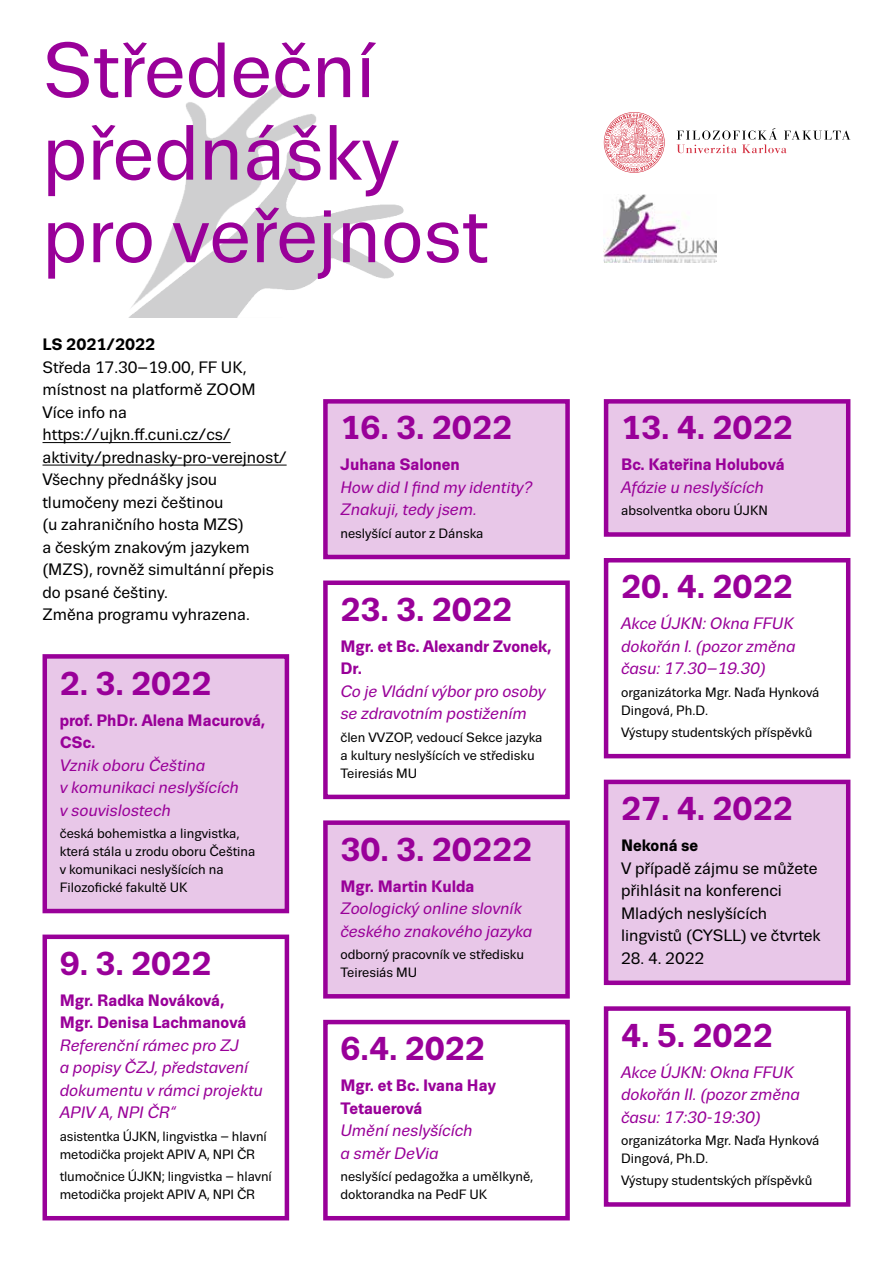
<style>
.page{position:relative;width:893px;height:1263px;background:#fff}
.page>*{position:absolute;margin:0;border:0;box-sizing:border-box;transform-origin:0 0}
.t1{font:78px/82.5px "Trivia Sans";color:#909}
.t2{font:700 33px "Trivia Sans";color:#909}
.t3{font:italic 16.5px/22.5px "Trivia Sans";color:#909}
.t4{font:16.5px/22.5px "Trivia Sans";color:#000}
.t5{font:700 16.5px/22.5px "Trivia Sans";color:#909}
.t6{font:700 16.5px "Trivia Sans";color:#000}
.t7{font:13.5px/18px "Trivia Sans";color:#000}
</style>
<div class="page">
<div style="left:45px;top:656px;width:242px;height:255px;background:#e8c7e8"></div>
<div style="left:43px;top:654px;width:246px;height:259px;border:4px solid #909"></div>
<div style="left:43px;top:934px;width:246px;height:286px;border:4px solid #909"></div>
<div style="left:606px;top:401px;width:242px;height:133px;background:#e8c7e8"></div>
<div style="left:604px;top:399px;width:246px;height:138px;border:4px solid #909"></div>
<div style="left:604px;top:558px;width:246px;height:200px;border:4px solid #909"></div>
<div style="left:606px;top:782px;width:242px;height:201px;background:#e8c7e8"></div>
<div style="left:604px;top:780px;width:246px;height:205px;border:4px solid #909"></div>
<div style="left:604px;top:1006px;width:246px;height:201px;border:4px solid #909"></div>
<hr style="left:43px;top:442px;width:188px;height:1px;background:#000">
<hr style="left:43px;top:465px;width:244px;height:1px;background:#000">
<img style="left:129px;top:83px;width:274px;height:234px">
<div style="left:325px;top:401px;width:243px;height:156px;background:#e8c7e8"></div>
<div style="left:323px;top:399px;width:247px;height:160px;border:4px solid #909"></div>
<div style="left:323px;top:580px;width:247px;height:219px;border:4px solid #909"></div>
<div style="left:325px;top:823px;width:243px;height:173px;background:#e8c7e8"></div>
<div style="left:323px;top:820px;width:247px;height:178px;border:4px solid #909"></div>
<div style="left:323px;top:1020px;width:247px;height:200px;border:4px solid #909"></div>
<svg style="left:604px;top:112px;width:61px;height:61px"></svg>
<svg style="left:677px;top:128px;width:173px;height:25px"></svg>
<img style="left:604px;top:194px;width:112px;height:68px">
<h1 class="t1" style="left:43px;top:31px;width:447px">Středeční přednášky pro veřejnost</h1>
<p class="t6" style="left:43px;top:335px;width:114px">LS 2021/2022</p>
<p class="t4" style="left:43px;top:356px;width:246px">Středa 17.30–19.00, FF UK, místnost na platformě ZOOM<br>Více info na https://ujkn.ff.cuni.cz/cs/ aktivity/prednasky-pro-verejnost/<br>Všechny přednášky jsou tlumočeny mezi češtinou<br>(u zahraničního hosta MZS)<br>a českým znakovým jazykem (MZS), rovněž simultánní přepis do psané češtiny.<br>Změna programu vyhrazena.</p>
<h2 class="t2" style="left:60px;top:665px;width:153px">2. 3. 2022</h2>
<p class="t5" style="left:60px;top:709px;width:207px">prof. PhDr. Alena Macurová,<br>CSc.</p>
<p class="t3" style="left:60px;top:754px;width:181px">Vznik oboru Čeština<br>v komunikaci neslyšících v souvislostech</p>
<p class="t7" style="left:60px;top:824px;width:197px">česká bohemistka a lingvistka, která stála u zrodu oboru Čeština v komunikaci neslyšících na<br>Filozofické fakultě UK</p>
<h2 class="t2" style="left:60px;top:945px;width:153px">9. 3. 2022</h2>
<p class="t5" style="left:60px;top:989px;width:188px">Mgr. Radka Nováková,<br>Mgr. Denisa Lachmanová</p>
<p class="t3" style="left:60px;top:1034px;width:205px">Referenční rámec pro ZJ<br>a popisy ČZJ, představení dokumentu v rámci projektu<br>APIV A, NPI ČR“</p>
<p class="t7" style="left:60px;top:1127px;width:209px">asistentka ÚJKN, lingvistka – hlavní metodička projekt APIV A, NPI ČR</p>
<p class="t7" style="left:60px;top:1167px;width:214px">tlumočnice ÚJKN; lingvistka – hlavní metodička projekt APIV A, NPI ČR</p>
<h2 class="t2" style="left:340px;top:410px;width:173px">16. 3. 2022</h2>
<p class="t5" style="left:340px;top:454px;width:121px">Juhana Salonen</p>
<p class="t3" style="left:340px;top:476px;width:194px">How did I find my identity?<br>Znakuji, tedy jsem.</p>
<p class="t7" style="left:340px;top:524px;width:144px">neslyšící autor z Dánska</p>
<h2 class="t2" style="left:340px;top:591px;width:173px">23. 3. 2022</h2>
<p class="t5" style="left:340px;top:635px;width:213px">Mgr. et Bc. Alexandr Zvonek,<br>Dr.</p>
<p class="t3" style="left:340px;top:680px;width:207px">Co je Vládní výbor pro osoby se zdravotním postižením</p>
<p class="t7" style="left:340px;top:728px;width:204px">člen VVZOP, vedoucí Sekce jazyka a kultury neslyšících ve středisku<br>Teiresiás MU</p>
<h2 class="t2" style="left:340px;top:831px;width:193px">30. 3. 20222</h2>
<p class="t5" style="left:340px;top:875px;width:136px">Mgr. Martin Kulda</p>
<p class="t3" style="left:340px;top:898px;width:194px">Zoologický online slovník českého znakového jazyka</p>
<p class="t7" style="left:340px;top:946px;width:185px">odborný pracovník ve středisku<br>Teiresiás MU</p>
<h2 class="t2" style="left:340px;top:1031px;width:146px">6.4. 2022</h2>
<p class="t5" style="left:340px;top:1075px;width:157px">Mgr. et Bc. Ivana Hay<br>Tetauerová</p>
<p class="t3" style="left:340px;top:1119px;width:134px">Umění neslyšících a směr DeVia</p>
<p class="t7" style="left:340px;top:1167px;width:194px">neslyšící pedagožka a umělkyně, doktorandka na PedF UK</p>
<h2 class="t2" style="left:621px;top:410px;width:173px">13. 4. 2022</h2>
<p class="t5" style="left:621px;top:454px;width:165px">Bc. Kateřina Holubová</p>
<p class="t3" style="left:621px;top:476px;width:144px">Afázie u neslyšících</p>
<p class="t7" style="left:621px;top:502px;width:148px">absolventka oboru ÚJKN</p>
<h2 class="t2" style="left:621px;top:569px;width:173px">20. 4. 2022</h2>
<p class="t3" style="left:621px;top:613px;width:176px;text-align:justify">Akce ÚJKN: Okna FFUK dokořán I. (pozor změna času: 17.30–19.30)</p>
<p class="t7" style="left:621px;top:683px;width:200px">organizátorka Mgr. Naďa Hynková<br>Dingová, Ph.D.</p>
<p class="t7" style="left:621px;top:723px;width:193px">Výstupy studentských příspěvků</p>
<h2 class="t2" style="left:621px;top:790px;width:173px">27. 4. 2022</h2>
<p class="t6" style="left:621px;top:836px;width:78px">Nekoná se</p>
<p class="t4" style="left:621px;top:857px;width:201px">V případě zájmu se můžete přihlásit na konferenci<br>Mladých neslyšících lingvistů (CYSLL) ve čtvrtek</p>
<p class="t4" style="left:621px;top:947px;width:85px">28. 4. 2022</p>
<h2 class="t2" style="left:621px;top:1017px;width:153px">4. 5. 2022</h2>
<p class="t3" style="left:621px;top:1061px;width:180px">Akce ÚJKN: Okna FFUK dokořán II. (pozor změna času: 17:30-19:30)</p>
<p class="t7" style="left:621px;top:1131px;width:200px">organizátorka Mgr. Naďa Hynková<br>Dingová, Ph.D.</p>
<p class="t7" style="left:621px;top:1172px;width:193px">Výstupy studentských příspěvků</p>
</div>
